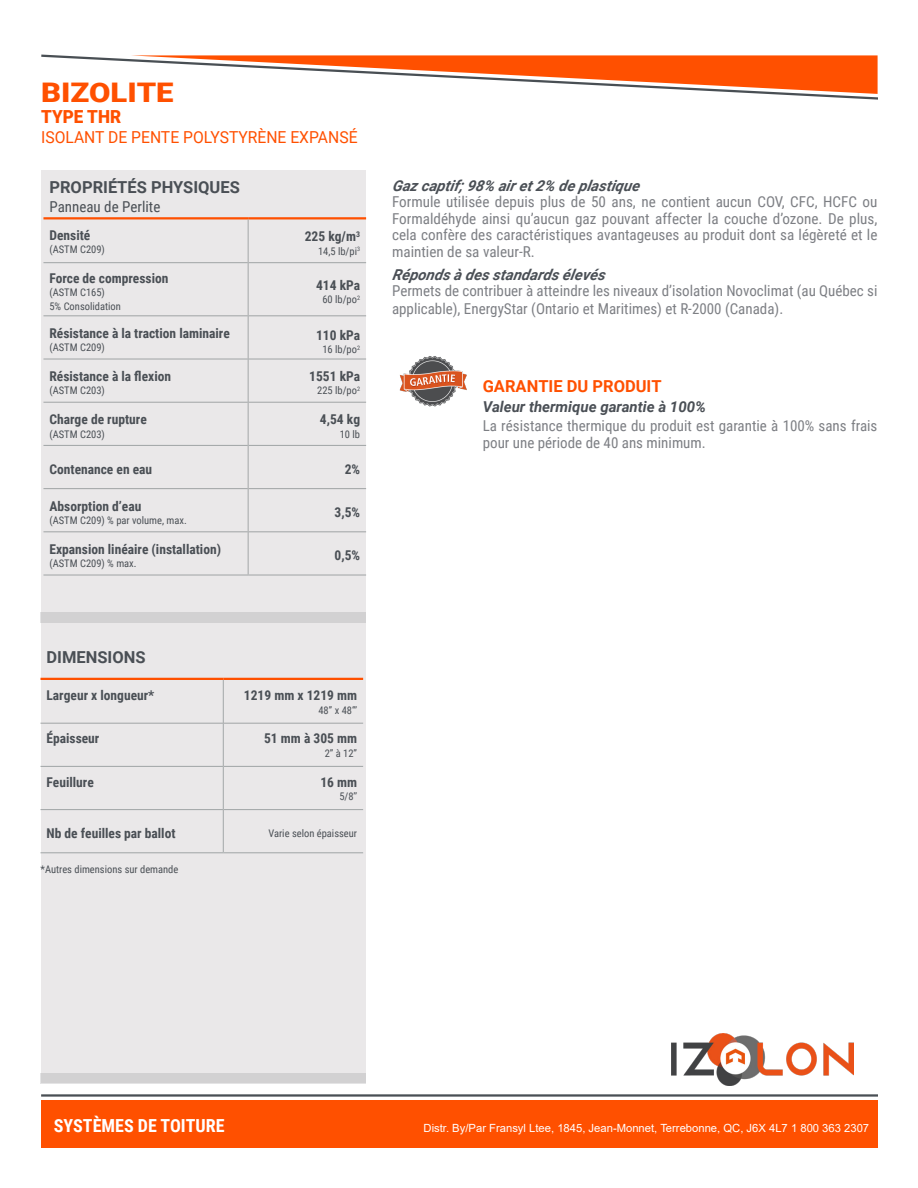
<style>
.page{position:relative;width:918px;height:1188px;background:#fff}
.page>*{position:absolute;margin:0;border:0;box-sizing:border-box;transform-origin:0 0}
.t1{font:900 27px "Roboto";color:#ff5000;scale:1.15 1}
.t2{font:700 18px "Roboto Condensed";color:#fff}
.t3{font:900 18px "Roboto";color:#ff5000;scale:.95 1}
.t4{font:16.5px "Roboto";color:#ff5000;scale:.95 1}
.t5{font:700 16.5px "Roboto";color:#4a4f55}
.t6{font:700 16.5px "Roboto";color:#ff5000}
.t7{font:15px/16.5px "Roboto Condensed";color:#7d7f84}
.t8{font:italic 700 15px "Roboto";color:#4a4f55}
.t9{font:15px "Roboto Condensed";color:#4a4f55}
.t10{font:700 13.5px "Roboto Condensed";color:#4a4f55}
.t11{font:11.25px "Arial";color:#fff}
.t12{font:10.5px "Roboto Condensed";color:#4a4f55}
</style>
<div class="page">
<div style="left:41px;top:1100px;width:836px;height:48px;background:#ff5000"></div>
<hr style="left:41px;top:1094px;width:836px;height:3px;background:#494f54">
<svg style="left:41px;top:54px;width:837px;height:46px"></svg>
<img style="left:671px;top:1034px;width:183px;height:51px">
<div style="left:41px;top:170px;width:325px;height:913px;background:#eae8e9"></div>
<img style="left:399px;top:356px;width:68px;height:51px">
<div style="left:40px;top:613px;width:326px;height:10px;background:#d2d1d2"></div>
<hr style="left:43px;top:217px;width:205px;height:2px;background:#ff5000">
<hr style="left:248px;top:217px;width:118px;height:2px;background:#ff5000">
<hr style="left:43px;top:262px;width:205px;height:1px;background:#a3a7a8">
<hr style="left:249px;top:262px;width:117px;height:1px;background:#a3a7a8">
<hr style="left:43px;top:315px;width:205px;height:1px;background:#a3a7a8">
<hr style="left:249px;top:315px;width:117px;height:1px;background:#a3a7a8">
<hr style="left:43px;top:358px;width:205px;height:2px;background:#a3a7a8">
<hr style="left:249px;top:358px;width:117px;height:2px;background:#a3a7a8">
<hr style="left:43px;top:402px;width:205px;height:1px;background:#a3a7a8">
<hr style="left:249px;top:402px;width:117px;height:1px;background:#a3a7a8">
<hr style="left:43px;top:445px;width:205px;height:1px;background:#a3a7a8">
<hr style="left:249px;top:445px;width:117px;height:1px;background:#a3a7a8">
<hr style="left:43px;top:488px;width:205px;height:1px;background:#a3a7a8">
<hr style="left:249px;top:488px;width:117px;height:1px;background:#a3a7a8">
<hr style="left:43px;top:531px;width:205px;height:1px;background:#a3a7a8">
<hr style="left:249px;top:531px;width:117px;height:1px;background:#a3a7a8">
<hr style="left:43px;top:574px;width:205px;height:2px;background:#a3a7a8">
<hr style="left:248px;top:574px;width:118px;height:2px;background:#a3a7a8">
<hr style="left:248px;top:219px;width:1px;height:44px;background:#a3a7a8">
<hr style="left:248px;top:263px;width:1px;height:53px;background:#a3a7a8">
<hr style="left:248px;top:316px;width:1px;height:43px;background:#a3a7a8">
<hr style="left:248px;top:359px;width:1px;height:43px;background:#a3a7a8">
<hr style="left:248px;top:402px;width:1px;height:43px;background:#a3a7a8">
<hr style="left:248px;top:445px;width:1px;height:44px;background:#a3a7a8">
<hr style="left:248px;top:489px;width:1px;height:43px;background:#a3a7a8">
<hr style="left:248px;top:532px;width:1px;height:42px;background:#a3a7a8">
<hr style="left:40px;top:678px;width:183px;height:2px;background:#ff5000">
<hr style="left:223px;top:678px;width:140px;height:2px;background:#ff5000">
<hr style="left:40px;top:723px;width:183px;height:1px;background:#a3a7a8">
<hr style="left:224px;top:723px;width:139px;height:1px;background:#a3a7a8">
<hr style="left:40px;top:766px;width:183px;height:1px;background:#a3a7a8">
<hr style="left:224px;top:766px;width:139px;height:1px;background:#a3a7a8">
<hr style="left:40px;top:809px;width:183px;height:1px;background:#a3a7a8">
<hr style="left:224px;top:809px;width:139px;height:1px;background:#a3a7a8">
<hr style="left:40px;top:852px;width:183px;height:1px;background:#a3a7a8">
<hr style="left:223px;top:852px;width:140px;height:1px;background:#a3a7a8">
<hr style="left:223px;top:680px;width:1px;height:43px;background:#a3a7a8">
<hr style="left:223px;top:723px;width:1px;height:43px;background:#a3a7a8">
<hr style="left:223px;top:766px;width:1px;height:44px;background:#a3a7a8">
<hr style="left:223px;top:810px;width:1px;height:42px;background:#a3a7a8">
<div style="left:40px;top:1074px;width:326px;height:10px;background:#d2d1d2"></div>
<p class="t1" style="left:41px;top:73px;width:117px">BIZOLITE</p>
<p class="t3" style="left:41px;top:104px;width:86px">TYPE THR</p>
<p class="t4" style="left:41px;top:126px;width:335px">ISOLANT DE PENTE POLYSTYRÈNE EXPANSÉ</p>
<p class="t5" style="left:49px;top:175px;width:192px">PROPRIÉTÉS PHYSIQUES</p>
<p class="t9" style="left:49px;top:197px;width:112px">Panneau de Perlite</p>
<p class="t10" style="left:49px;top:225px;width:42px">Densité</p>
<p class="t12" style="left:49px;top:242px;width:57px">(ASTM C209)</p>
<p class="t10" style="left:49px;top:269px;width:121px">Force de compression</p>
<p class="t12" style="left:49px;top:285px;width:57px">(ASTM C165)</p>
<p class="t12" style="left:49px;top:299px;width:73px">5% Consolidation</p>
<p class="t10" style="left:49px;top:323px;width:182px">Résistance à la traction laminaire</p>
<p class="t12" style="left:49px;top:340px;width:57px">(ASTM C209)</p>
<p class="t10" style="left:49px;top:367px;width:123px">Résistance à la flexion</p>
<p class="t12" style="left:49px;top:383px;width:57px">(ASTM C203)</p>
<p class="t10" style="left:49px;top:410px;width:99px">Charge de rupture</p>
<p class="t12" style="left:49px;top:427px;width:57px">(ASTM C203)</p>
<p class="t10" style="left:305px;top:227px;width:57px">225 kg/m<sup>3</sup></p>
<p class="t12" style="left:318px;top:244px;width:44px">14,5 lb/pi<sup>3</sup></p>
<p class="t10" style="left:316px;top:275px;width:46px">414 kPa</p>
<p class="t12" style="left:322px;top:292px;width:39px">60 lb/po<sup>2</sup></p>
<p class="t10" style="left:316px;top:325px;width:46px">110 kPa</p>
<p class="t12" style="left:322px;top:342px;width:39px">16 lb/po<sup>2</sup></p>
<p class="t10" style="left:309px;top:367px;width:52px">1551 kPa</p>
<p class="t12" style="left:317px;top:383px;width:44px">225 lb/po<sup>2</sup></p>
<p class="t10" style="left:320px;top:410px;width:42px">4,54 kg</p>
<p class="t12" style="left:340px;top:427px;width:22px">10 lb</p>
<p class="t10" style="left:49px;top:460px;width:104px">Contenance en eau</p>
<p class="t10" style="left:345px;top:460px;width:17px">2%</p>
<p class="t10" style="left:49px;top:496px;width:93px">Absorption d’eau</p>
<p class="t12" style="left:49px;top:513px;width:139px">(ASTM C209) % par volume, max.</p>
<p class="t10" style="left:335px;top:503px;width:27px">3,5%</p>
<p class="t10" style="left:49px;top:539px;width:173px">Expansion linéaire (installation)</p>
<p class="t12" style="left:49px;top:556px;width:89px">(ASTM C209) % max.</p>
<p class="t10" style="left:335px;top:546px;width:27px">0,5%</p>
<p class="t8" style="left:392px;top:175px;width:253px">Gazcap tif; 98% airet2% de plastique</p>
<p class="t7" style="left:392px;top:193px;width:487px;text-align:justify">Formule utilisée depuis plus de 50 ans, ne contient aucun COV, CFC, HCFC ou Formaldéhyde ainsi qu’aucun gaz pouvant affecter la couche d’ozone. De plus, cela confère des caractéristiques avantageuses au produit dont sa légèreté et le maintien de sa valeur-R.</p>
<p class="t8" style="left:392px;top:264px;width:219px">Rép ondsà desstandardsélevés</p>
<p class="t7" style="left:392px;top:282px;width:487px;line-height:18px">Permets de contribuer à atteindre les niveaux d’isolation Novoclimat (au Québec si applicable), EnergyStar (Ontario et Maritimes) et R-2000 (Canada).</p>
<p class="t6" style="left:483px;top:375px;width:180px">GARANTIE DU PRODUIT</p>
<p class="t8" style="left:483px;top:397px;width:225px">Valeur thermique garantie à 100%</p>
<p class="t7" style="left:483px;top:417px;width:396px">La résistance thermique du produit est garantie à 100% sans frais pour une période de 40 ans minimum.</p>
<p class="t5" style="left:46px;top:645px;width:101px">DIMENSIONS</p>
<p class="t10" style="left:46px;top:686px;width:109px">Largeur x longueur*</p>
<p class="t10" style="left:244px;top:686px;width:115px">1219 mm x 1219 mm</p>
<p class="t12" style="left:318px;top:703px;width:40px">48’’ x 48‘‘’</p>
<p class="t10" style="left:46px;top:729px;width:54px">Épaisseur</p>
<p class="t10" style="left:264px;top:729px;width:95px">51 mm à 305 mm</p>
<p class="t12" style="left:325px;top:746px;width:34px">2” à 12”</p>
<p class="t10" style="left:46px;top:772px;width:49px">Feuillure</p>
<p class="t10" style="left:320px;top:772px;width:38px">16 mm</p>
<p class="t12" style="left:339px;top:789px;width:19px">5/8’’</p>
<p class="t10" style="left:46px;top:824px;width:131px">Nb de feuilles par ballot</p>
<p class="t12" style="left:268px;top:826px;width:90px">Varie selon épaisseur</p>
<p class="t12" style="left:40px;top:862px;width:139px">*Autres dimensions sur demande</p>
<p class="t2" style="left:54px;top:1113px;width:172px">SYSTÈMES DE TOITURE</p>
<p class="t11" style="left:424px;top:1121px;width:447px">Distr. By/Par Fransyl Ltee, 1845, Jean-Monnet, Terrebonne, QC, J6X 4L7 1 800 363 2307</p>
</div>
